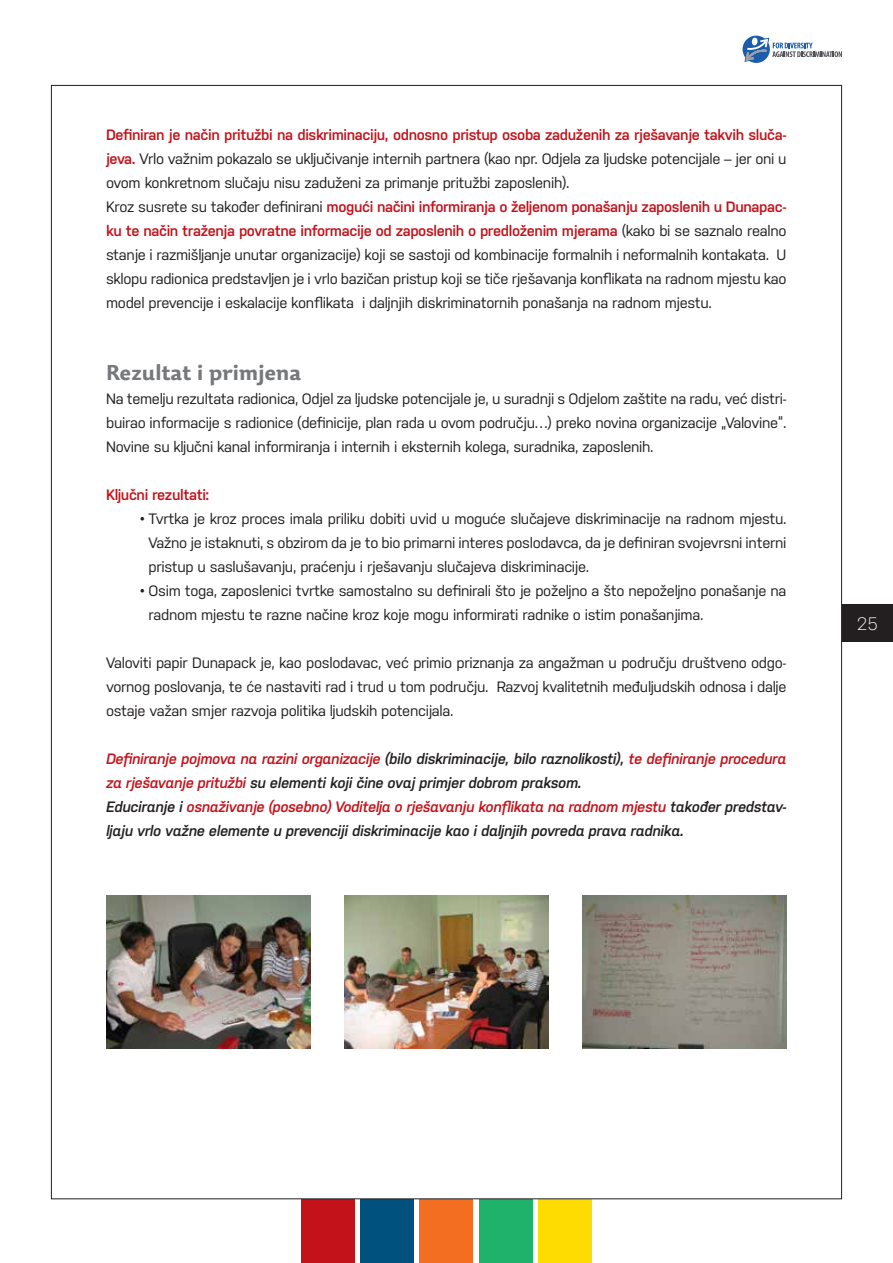
<style>
.page{position:relative;width:893px;height:1263px;background:#fff}
.page>*{position:absolute;margin:0;border:0;box-sizing:border-box;transform-origin:0 0}
.t1{font:700 21px "Dederon SDOT";letter-spacing:-.02em;color:#76787b}
.t2{font:300 18px "Nudista";color:#fff}
.t3{font:15px/24px "Nudista";letter-spacing:-.02em;color:#231f20;text-align:justify}
.t4{font:italic 600 15px/24px "Nudista";letter-spacing:-.02em;color:#231f20}
.t5{font:600 15px "Nudista";letter-spacing:-.025em;color:#c4121a}
.s1{font-weight:600;color:#c4121a}
.s2{color:#c4121a}
</style>
<div class="page">
<div style="left:301px;top:1199px;width:54px;height:64px;background:#c4121a"></div>
<div style="left:360px;top:1199px;width:54px;height:64px;background:#00517d"></div>
<div style="left:419px;top:1199px;width:54px;height:64px;background:#f36e21"></div>
<div style="left:479px;top:1199px;width:54px;height:64px;background:#1eb26a"></div>
<div style="left:538px;top:1199px;width:54px;height:64px;background:#ffdc01"></div>
<div style="left:842px;top:604px;width:51px;height:38px;background:#231f20"></div>
<svg style="left:742px;top:36px;width:100px;height:27px"></svg>
<img style="left:106px;top:896px;width:204px;height:153px">
<img style="left:344px;top:896px;width:204px;height:153px">
<img style="left:582px;top:896px;width:205px;height:153px">
<p class="t3" style="left:106px;top:121px;width:682px;text-align:left"><span class="s1">Definiran je način pritužbi na diskriminaciju, odnosno pristup osoba zaduženih za rješavanje takvih sluča&shy;jeva.</span> Vrlo važnim pokazalo se uključivanje internih partnera (kao npr. Odjela za ljudske potencijale – jer oni u ovom konkretnom slučaju nisu zaduženi za primanje pritužbi zaposlenih).<br>Kroz susrete su također definirani <span class="s1">mogući načini informiranja o željenom ponašanju zaposlenih u Dunapac&shy;ku te način traženja povratne informacije od zaposlenih o predloženim mjerama</span> (kako bi se saznalo realno stanje i razmišljanje unutar organizacije) koji se sastoji od kombinacije formalnih i neformalnih kontakata. U sklopu radionica predstavljen je i vrlo bazičan pristup koji se tiče rješavanja konflikata na radnom mjestu kao model prevencije i eskalacije konflikata i daljnjih diskriminatornih ponašanja na radnom mjestu.</p>
<h1 class="t1" style="left:106px;top:359px;width:197px">Rezultat i primjena</h1>
<p class="t3" style="left:106px;top:385px;width:682px">Na temelju rezultata radionica, Odjel za ljudske potencijale je, u suradnji s Odjelom zaštite na radu, već distri&shy;buirao informacije s radionice (definicije, plan rada u ovom području…) preko novina organizacije „Valovine“.<br>Novine su ključni kanal informiranja i internih i eksternih kolega, suradnika, zaposlenih.</p>
<p class="t5" style="left:106px;top:483px;width:105px">Ključni rezultati:</p>
<p class="t3" style="left:149px;top:505px;width:639px;text-indent:-8px">• Tvrtka je kroz proces imala priliku dobiti uvid u moguće slučajeve diskriminacije na radnom mjestu.<br>Važno je istaknuti, s obzirom da je to bio primarni interes poslodavca, da je definiran svojevrsni interni pristup u saslušavanju, praćenju i rješavanju slučajeva diskriminacije.</p>
<p class="t3" style="left:149px;top:577px;width:639px;text-indent:-8px">• Osim toga, zaposlenici tvrtke samostalno su definirali što je poželjno a što nepoželjno ponašanje na radnom mjestu te razne načine kroz koje mogu informirati radnike o istim ponašanjima.</p>
<p class="t3" style="left:106px;top:649px;width:682px">Valoviti papir Dunapack je, kao poslodavac, već primio priznanja za angažman u području društveno odgo&shy;vornog poslovanja, te će nastaviti rad i trud u tom području. Razvoj kvalitetnih međuljudskih odnosa i dalje ostaje važan smjer razvoja politika ljudskih potencijala.</p>
<p class="t4" style="left:106px;top:745px;width:682px"><span class="s2">Definiranje pojmova na razini organizacije</span> (bilo diskriminacije, bilo raznolikosti), <span class="s2">te definiranje procedura za rješavanje pritužbi</span> su elementi koji čine ovaj primjer dobrom praksom.<br>Educiranje i <span class="s2">osnaživanje (posebno) Voditelja o rješavanju konflikata na radnom mjestu</span> također predstav&shy;ljaju vrlo važne elemente u prevenciji diskriminacije kao i daljnjih povreda prava radnika.</p>
<p class="t2" style="left:857px;top:610px;width:23px">25</p>
</div>
